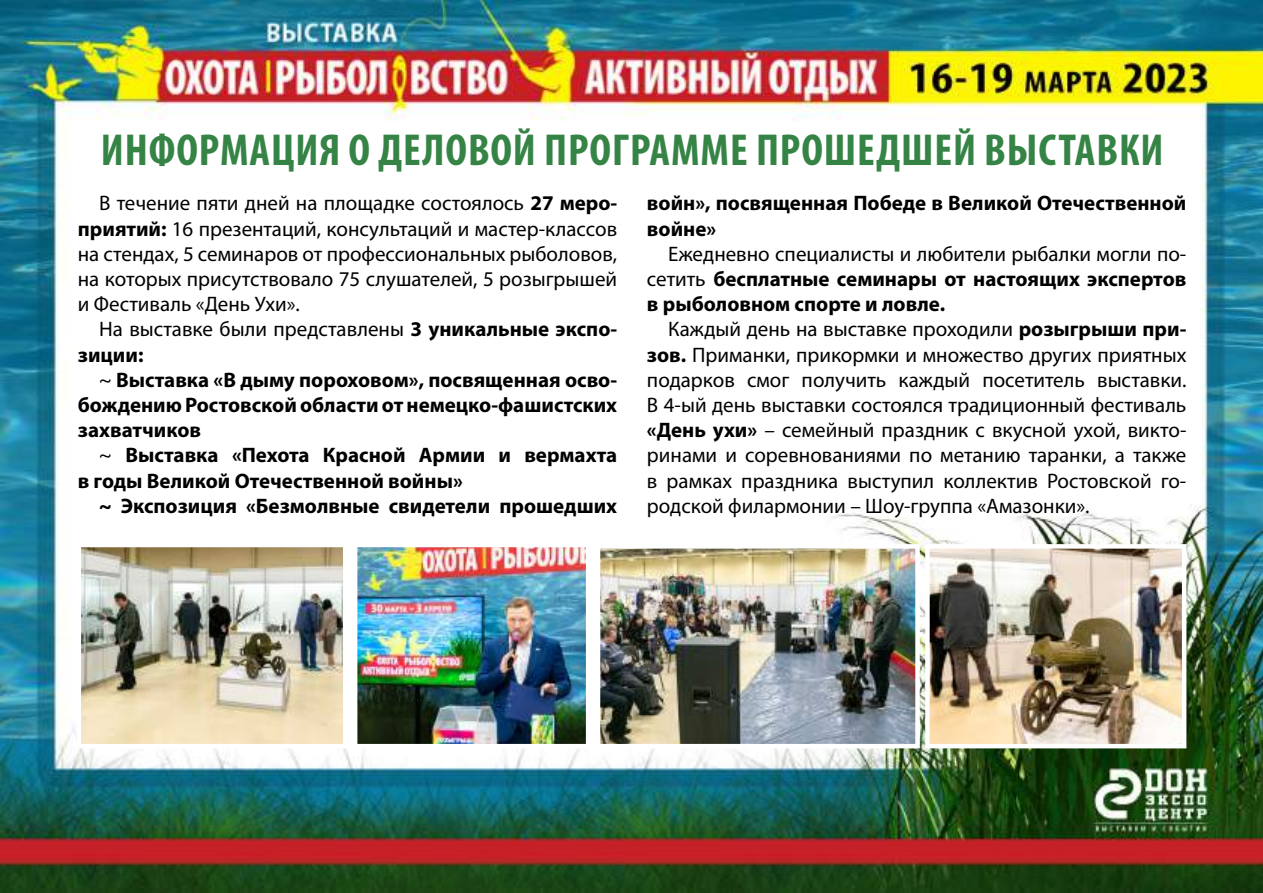
<style>
.page{position:relative;width:1263px;height:893px;background:#fff}
.page>*{position:absolute;margin:0;border:0;box-sizing:border-box;transform-origin:0 0}
.t1{font:700 condensed 45px "Myriad Pro";letter-spacing:.02em;color:#358446}
.t2{font:21px/25.2px "Myriad Pro";color:#000;text-align:justify}
.t3{font:700 21px/25.2px "Myriad Pro";color:#000;text-align:justify}
.s1{font-weight:700}
.s2{font-weight:400}
</style>
<div class="page">
<img style="left:0;top:0;width:1263px;height:893px">
<img style="left:82px;top:548px;width:260px;height:195px">
<div style="left:77px;top:543px;width:270px;height:205px;border:4px solid #fff"></div>
<img style="left:358px;top:548px;width:227px;height:195px">
<div style="left:353px;top:543px;width:237px;height:205px;border:4px solid #fff"></div>
<img style="left:930px;top:549px;width:251px;height:194px">
<div style="left:925px;top:544px;width:261px;height:204px;border:4px solid #fff"></div>
<img style="left:601px;top:549px;width:314px;height:194px">
<div style="left:596px;top:544px;width:324px;height:204px;border:4px solid #fff"></div>
<h1 class="t1" style="left:101px;top:121px;width:1064px">ИНФОРМАЦИЯ О ДЕЛОВОЙ ПРОГРАММЕ ПРОШЕДШЕЙ ВЫСТАВКИ</h1>
<p class="t2" style="left:78px;top:190px;width:541px;text-indent:21px">В течение пяти дней на площадке состоялось <span class="s1">27 меро&shy;приятий:</span> 16 презентаций, консультаций и мастер-классов на стендах, 5 семинаров от профессиональных рыболовов, на которых присутствовало 75 слушателей, 5 розыгрышей и Фестиваль «День Ухи».</p>
<p class="t2" style="left:78px;top:316px;width:541px;text-indent:21px">На выставке были представлены <span class="s1">3 уникальные экспо&shy;зиции:</span></p>
<p class="t3" style="left:78px;top:366px;width:541px;text-indent:21px"><span class="s2">~</span> Выставка «В дыму пороховом», посвященная осво&shy;бождению Ростовской области от немецко-фашистских захватчиков</p>
<p class="t3" style="left:78px;top:442px;width:541px;text-indent:21px"><span class="s2">~</span> Выставка «Пехота Красной Армии и вермахта в годы Великой Отечественной войны»</p>
<p class="t3" style="left:99px;top:492px;width:520px">~ Экспозиция «Безмолвные свидетели прошедших</p>
<p class="t3" style="left:647px;top:190px;width:541px">войн», посвященная Победе в Великой Отечественной войне»</p>
<p class="t3" style="left:647px;top:240px;width:541px;text-indent:21px"><span class="s2">Ежедневно специалисты и любители рыбалки могли по&shy;сетить</span> бесплатные семинары от настоящих экспертов в рыболовном спорте и ловле.</p>
<p class="t2" style="left:647px;top:316px;width:541px;text-indent:21px">Каждый день на выставке проходили <span class="s1">розыгрыши при&shy;зов.</span> Приманки, прикормки и множество других приятных подарков смог получить каждый посетитель выставки.<br>В 4-ый день выставки состоялся традиционный фестиваль <span class="s1">«День ухи»</span> – семейный праздник с вкусной ухой, викто&shy;ринами и соревнованиями по метанию таранки, а также в рамках праздника выступил коллектив Ростовской го&shy;родской филармонии – Шоу-группа «Амазонки».</p>
</div>
